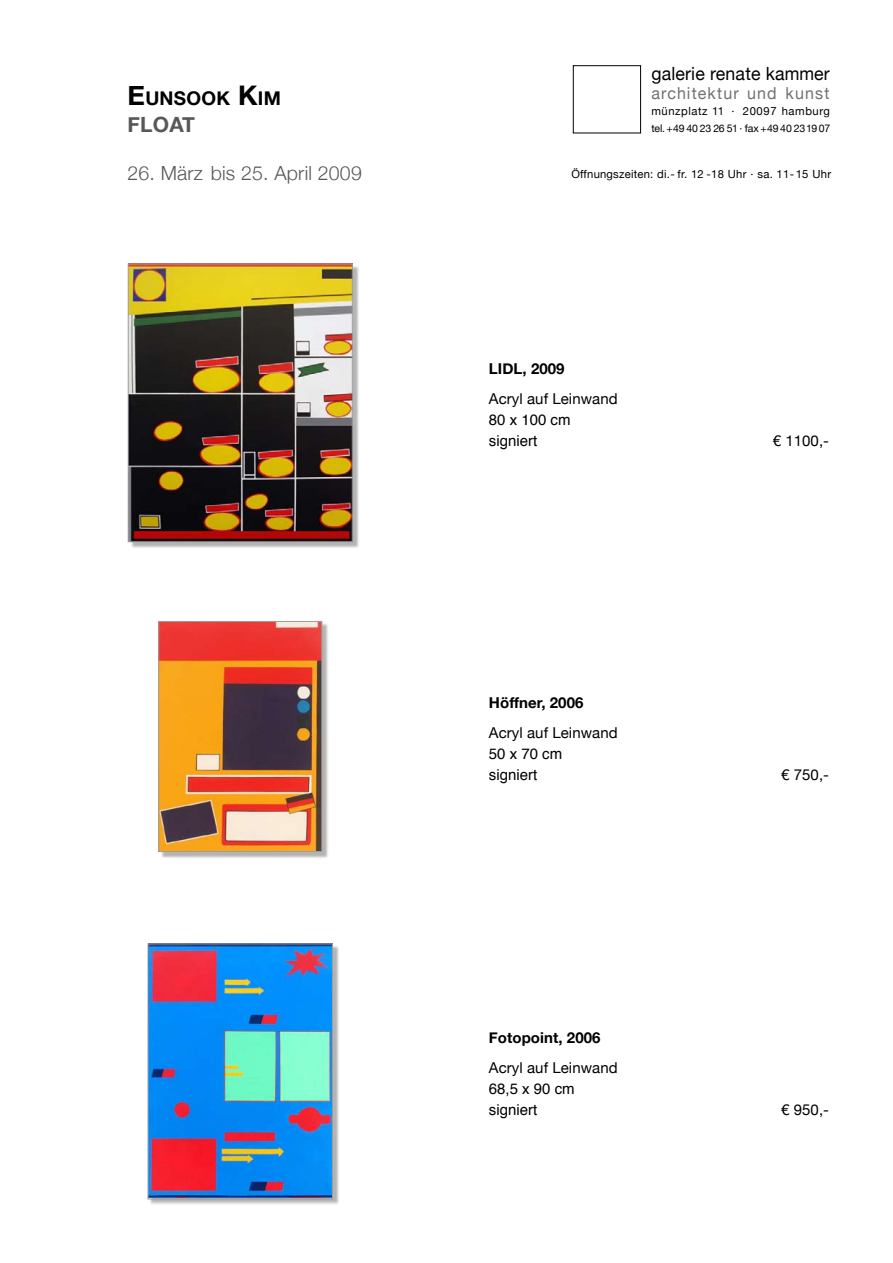
<style>
.page{position:relative;width:893px;height:1263px;background:#fff}
.page>*{position:absolute;margin:0;border:0;box-sizing:border-box;transform-origin:0 0}
.t1{font:700 21px "Helvetica Neue";letter-spacing:.01em;color:#58585a}
.t2{font:300 19.5px "Helvetica Neue";letter-spacing:.01em;color:#58585a}
.t3{font:700 18.9px "Helvetica Neue";letter-spacing:.015em;color:#000}
.t4{font:18.3px "Helvetica Neue";letter-spacing:.01em;color:#000}
.t5{font:16.5px "Helvetica Neue";letter-spacing:.07em;color:#707173}
.t6{font:15px "Helvetica Neue";letter-spacing:.005em;color:#000}
.t7{font:15px/21px "Helvetica";color:#000}
.t8{font:700 15px "Helvetica Neue";letter-spacing:.005em;color:#000}
.t9{font:11.25px "Helvetica Neue";letter-spacing:.03em;color:#000}
.t10{font:11.25px "Helvetica Neue";letter-spacing:.05em;color:#000}
.t11{font:10.5px "Helvetica Neue";letter-spacing:-.01em;color:#000}
.s1{font-size:27px}
</style>
<div class="page">
<div style="left:573px;top:65px;width:68px;height:68px;border:1px solid #000"></div>
<div style="left:129px;top:265px;width:231px;height:284px;background:#000;opacity:.3"></div>
<img style="left:130px;top:266px;width:220px;height:274px">
<div style="left:128px;top:264px;width:224px;height:278px;border:1px solid #9c9d9f"></div>
<div style="left:159px;top:622px;width:170px;height:237px;background:#000;opacity:.3"></div>
<img style="left:161px;top:623px;width:159px;height:227px">
<div style="left:159px;top:621px;width:163px;height:231px;border:1px solid #9c9d9f"></div>
<div style="left:149px;top:945px;width:191px;height:262px;background:#000;opacity:.3"></div>
<img style="left:150px;top:946px;width:181px;height:251px">
<div style="left:148px;top:944px;width:185px;height:255px;border:1px solid #9c9d9f"></div>
<p class="t3" style="left:128px;top:87px;width:155px"><span class="s1">E</span>unsook <span class="s1">K</span>im</p>
<h1 class="t1" style="left:128px;top:112px;width:69px">FLOAT</h1>
<h2 class="t2" style="left:128px;top:161px;width:236px">26. März bis 25. April 2009</h2>
<p class="t4" style="left:651px;top:62px;width:180px">galerie renate kammer</p>
<p class="t5" style="left:651px;top:83px;width:179px">architektur und kunst</p>
<p class="t10" style="left:651px;top:105px;width:180px">münzplatz 11 · 20097 hamburg</p>
<p class="t11" style="left:651px;top:122px;width:180px">tel. +49 40 23 26 51 · fax +49 40 2319 07</p>
<p class="t9" style="left:571px;top:167px;width:261px">Öffnungszeiten: di.- fr. 12 -18 Uhr · sa. 11-15 Uhr</p>
<p class="t8" style="left:489px;top:360px;width:77px">LIDL, 2009</p>
<p class="t6" style="left:489px;top:389px;width:130px">Acryl auf Leinwand</p>
<p class="t7" style="left:489px;top:409px;width:83px">80 x 100 cm signiert</p>
<p class="t8" style="left:489px;top:694px;width:96px">Höffner, 2006</p>
<p class="t6" style="left:489px;top:724px;width:130px">Acryl auf Leinwand</p>
<p class="t7" style="left:489px;top:743px;width:75px">50 x 70 cm signiert</p>
<p class="t8" style="left:489px;top:1028px;width:113px">Fotopoint, 2006</p>
<p class="t6" style="left:489px;top:1058px;width:130px">Acryl auf Leinwand</p>
<p class="t7" style="left:489px;top:1077px;width:87px">68,5 x 90 cm signiert</p>
<p class="t6" style="left:773px;top:431px;width:58px">€ 1100,-</p>
<p class="t6" style="left:781px;top:766px;width:49px">€ 750,-</p>
<p class="t6" style="left:781px;top:1100px;width:49px">€ 950,-</p>
</div>
